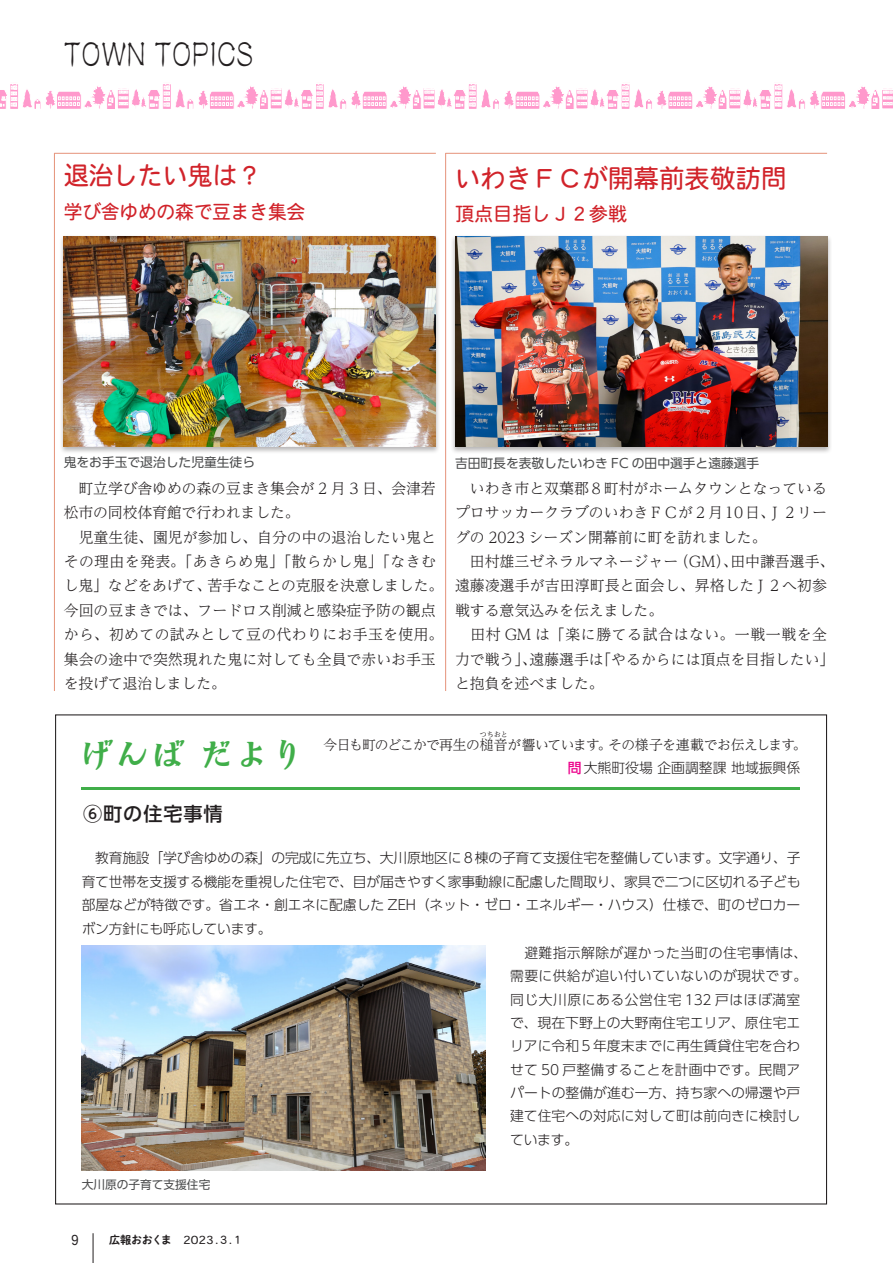
<style>
.page{position:relative;width:893px;height:1263px;background:#fff}
.page>*{position:absolute;margin:0;border:0;box-sizing:border-box;transform-origin:0 0}
.t1{font:700 34.05px "Moaria Std";letter-spacing:.05em;color:#40ae49}
.t2{font:31.95px "Reisho E1 Std";color:#231f20;scale:.8 1}
.t3{font:25.5px "Heisei Maru Go Std W4";color:#d1232a}
.t4{font:19.2px "Heisei Maru Go Std W4";letter-spacing:-.01em;color:#d1232a}
.t5{font:500 19.2px "UD Shin Go Pro";letter-spacing:.05em;color:#231f20}
.t6{font:300 14.85px/24.5px "UD Reimin Pr 6 N";color:#231f20}
.t7{font:300 14.85px "UD Reimin Pr 6 N";letter-spacing:.025em;color:#231f20}
.t8{font:300 14.85px "UD Reimin Pr 6 N";letter-spacing:.04em;color:#231f20}
.t9{font:300 13.8px/23.4px "UD Shin Go Pr 6 N";color:#231f20;text-align:justify}
.t10{font:300 13.8px "UD Reimin Pr 6 N";letter-spacing:-.04em;color:#231f20}
.t11{font:300 13.8px "UD Shin Go Pro";color:#231f20}
.t12{font:13.8px "Heisei Maru Go Std W4";color:#231f20;scale:.8 1}
.t13{font:12.75px "UD Shin Go Pr 6 N";color:#4b4c4d}
.t14{font:11.7px "UD Shin Go Pro";color:#4b4c4d}
.t15{font:11.1px "Heisei Maru Go Std W4";color:#231f20}
.t16{font:11.1px "P Shuei NM Go Std N B";letter-spacing:-.035em;color:#231f20}
.t17{font:300 6.9px "UD Reimin Pr 6 N";color:#231f20}
.s1{font-weight:500;color:#ed028c}
</style>
<div class="page">
<hr style="left:93px;top:1233px;width:1px;height:30px;background:#231f20">
<svg style="left:0;top:84px;width:893px;height:25px"></svg>
<div style="left:59px;top:234px;width:381px;height:220px;background:#231f20;opacity:.33"></div>
<img style="left:64px;top:236px;width:372px;height:210px">
<hr style="left:54px;top:153px;width:382px;height:1px;background:#e59279">
<hr style="left:54px;top:153px;width:1px;height:538px;background:#e59279">
<svg style="left:55px;top:714px;width:773px;height:491px"></svg>
<img style="left:82px;top:946px;width:404px;height:224px">
<hr style="left:445px;top:153px;width:382px;height:1px;background:#e59279">
<hr style="left:445px;top:153px;width:1px;height:538px;background:#e59279">
<div style="left:450px;top:234px;width:382px;height:220px;background:#231f20;opacity:.33"></div>
<img style="left:455px;top:236px;width:373px;height:210px">
<p class="t2" style="left:64px;top:32px;width:239px">TOWN TOPICS</p>
<p class="t3" style="left:64px;top:158px;width:200px">退治したい鬼は?</p>
<p class="t4" style="left:64px;top:199px;width:243px">学び舎ゆめの森で豆まき集会</p>
<p class="t3" style="left:455px;top:161px;width:333px">いわきＦＣが開幕前表敬訪問</p>
<p class="t4" style="left:455px;top:201px;width:174px">頂点目指しＪ２参戦</p>
<p class="t13" style="left:64px;top:452px;width:193px">鬼をお手玉で退治した児童生徒ら</p>
<p class="t6" style="left:64px;top:475px;width:374px">　町立学び舎ゆめの森の豆まき集会が 2 月 3 日、会津若</p>
<p class="t6" style="left:64px;top:500px;width:237px">松市の同校体育館で行われました。</p>
<p class="t6" style="left:64px;top:524px;width:374px">　児童生徒、園児が参加し、自分の中の退治したい鬼と</p>
<p class="t7" style="left:64px;top:549px;width:374px">その理由を発表。「あきらめ鬼」「散らかし鬼」「なきむ</p>
<p class="t6" style="left:207px;top:573px;width:237px">苦手なことの克服を決意しました。</p>
<p class="t6" style="left:64px;top:573px;width:381px">し鬼」などをあげて、<br>今回の豆まきでは、フードロス削減と感染症予防の観点から、初めての試みとして豆の代わりにお手玉を使用。集会の途中で突然現れた鬼に対しても全員で赤いお手玉を投げて退治しました。</p>
<p class="t13" style="left:455px;top:453px;width:306px">吉田町長を表敬したいわき FC の田中選手と遠藤選手</p>
<p class="t6" style="left:455px;top:475px;width:374px">　いわき市と双葉郡８町村がホームタウンとなっている</p>
<p class="t6" style="left:455px;top:500px;width:374px">プロサッカークラブのいわきＦＣが２月10日Ｊ、２リー</p>
<p class="t6" style="left:455px;top:524px;width:313px">グの 2023 シーズン開幕前に町を訪れました。</p>
<p class="t6" style="left:730px;top:549px;width:106px">田中謙吾選手、</p>
<p class="t6" style="left:674px;top:549px;width:65px">（GM）、</p>
<p class="t6" style="left:455px;top:549px;width:225px">　田村雄三ゼネラルマネージャー</p>
<p class="t6" style="left:455px;top:573px;width:374px">遠藤凌選手が吉田淳町長と面会し、昇格した J ２へ初参</p>
<p class="t6" style="left:455px;top:597px;width:210px">戦する意気込みを伝えました。</p>
<p class="t8" style="left:455px;top:623px;width:374px">　田村 GM は「楽に勝てる試合はない。一戦一戦を全</p>
<p class="t6" style="left:596px;top:646px;width:240px">「やるからには頂点を目指したい「</p>
<p class="t6" style="left:455px;top:646px;width:150px">力で戦う」、<br>と抱負を述べました。</p>
<p class="t6" style="left:529px;top:646px;width:76px">遠藤選手は</p>
<p class="t17" style="left:480px;top:728px;width:29px">つちおと</p>
<p class="t10" style="left:324px;top:733px;width:278px">今日も町のどこかで再生の槌音が響いています</p>
<p class="t10" style="left:608px;top:733px;width:189px">その様子を連載でお伝えします</p>
<p class="t1" style="left:79px;top:730px;width:227px">げんばだより</p>
<p class="t10" style="left:793px;top:733px;width:15px">。</p>
<p class="t10" style="left:598px;top:733px;width:15px">。</p>
<p class="t11" style="left:568px;top:756px;width:234px"><span class="s1">問</span>大熊町役場企画調整課地域振興係</p>
<p class="t5" style="left:83px;top:798px;width:141px">⑥町の住宅事情</p>
<p class="t9" style="left:82px;top:846px;width:720px">　教育施設「学び舎ゆめの森」の完成に先立ち、大川原地区に８棟の子育て支援住宅を整備しています。文字通り、子育て世帯を支援する機能を重視した住宅で、目が届きやすく家事動線に配慮した間取り、家具で二つに区切れる子ども部屋などが特徴です。省エネ・創エネに配慮した ZEH（ネット・ゼロ・エネルギー・ハウス）仕様で、町のゼロカーボン方針にも呼応しています。</p>
<p class="t14" style="left:82px;top:1175px;width:130px">大川原の子育て支援住宅</p>
<p class="t12" style="left:71px;top:1231px;width:11px">9</p>
<p class="t16" style="left:109px;top:1232px;width:64px">広報おおくま</p>
<p class="t15" style="left:183px;top:1233px;width:62px">2023.３.１</p>
<p class="t9" style="left:510px;top:940px;width:299px;text-align:left">　避難指示解除が遅かった当町の住宅事情は、需要に供給が追い付いていないのが現状です。同じ大川原にある公営住宅 132 戸はほぼ満室で、現在下野上の大野南住宅エリア、原住宅エリアに令和５年度末までに再生賃貸住宅を合わせて 50 戸整備することを計画中です。民間アパートの整備が進む一方、持ち家への帰還や戸建て住宅への対応に対して町は前向きに検討しています。</p>
</div>
